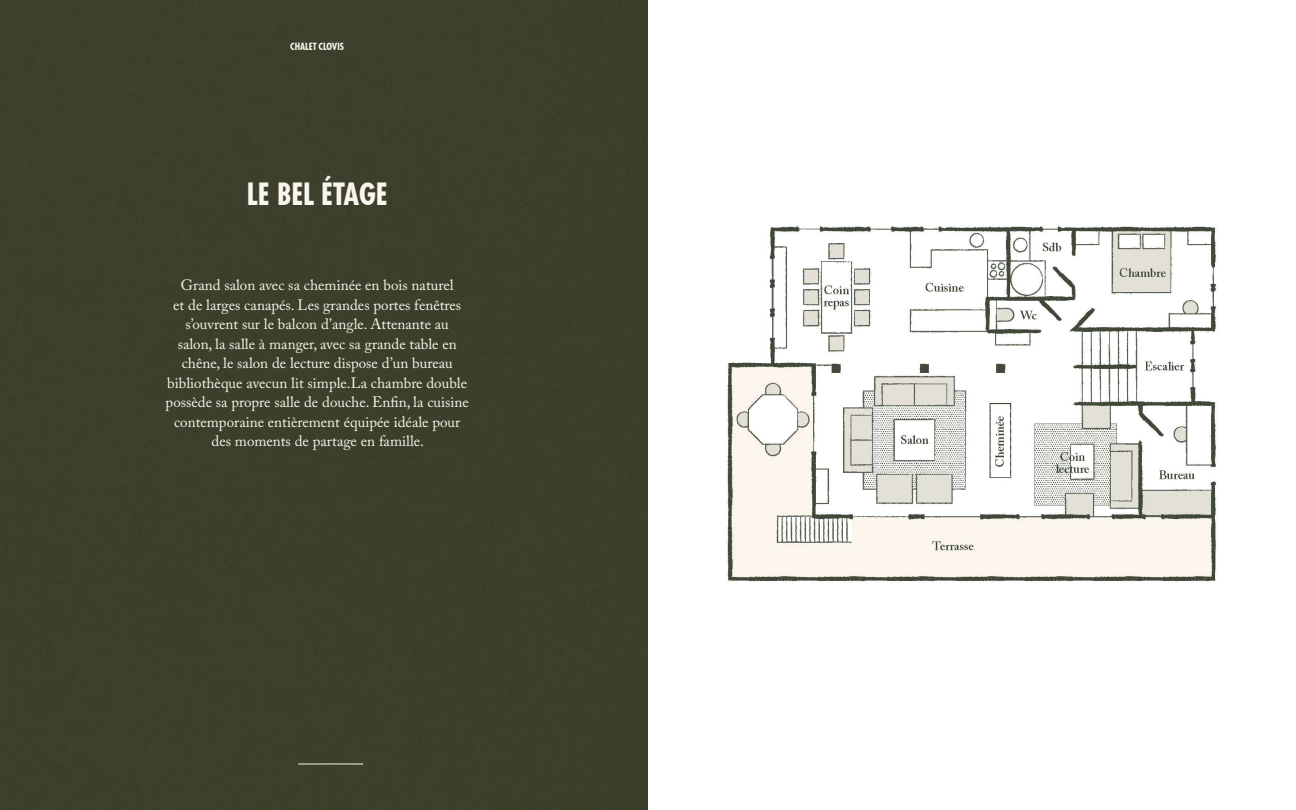
<style>
.page{position:relative;width:1296px;height:810px;background:#fff}
.page>*{position:absolute;margin:0;border:0;box-sizing:border-box;transform-origin:0 0}
.t1{font:700 condensed 30px "Futura LT Pro";color:#faf5ed}
.t2{font:15px/19.5px "Adobe Caslon Pro";color:#faf5ed;text-align:center}
.t3{font:700 condensed 9.75px "Futura LT Pro";color:#faf5ed}
</style>
<div class="page">
<div style="left:0;top:0;width:648px;height:810px;background:#3c402c"></div>
<img style="left:727px;top:226px;width:490px;height:356px">
<hr style="left:298px;top:764px;width:65px;height:1px;background:#faf5ed">
<p class="t3" style="left:290px;top:40px;width:55px">CHALET CLOVIS</p>
<h1 class="t1" style="left:247px;top:174px;width:142px">LE BEL ÉTAGE</h1>
<p class="t2" style="left:166px;top:275px;width:305px">Grand salon avec sa cheminée en bois naturel<br>et de larges canapés. Les grandes portes fenêtres s’ouvrent sur le balcon d’angle. Attenante au<br>salon, la salle à manger, avec sa grande table en chêne, le salon de lecture dispose d’un bureau bibliothèque avecun lit simple.La chambre double possède sa propre salle de douche. Enfin, la cuisine contemporaine entièrement équipée idéale pour des moments de partage en famille.</p>
</div>
